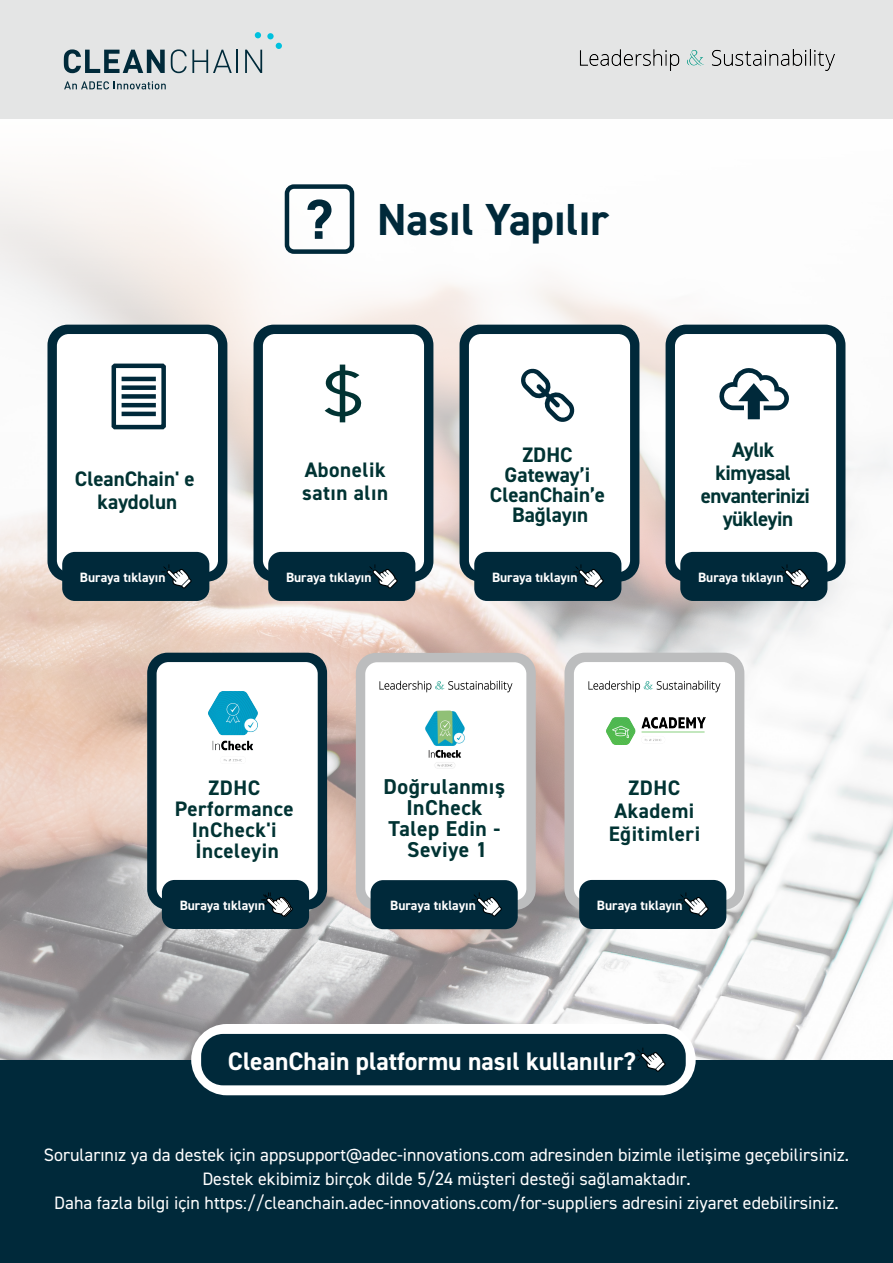
<style>
.page{position:relative;width:893px;height:1263px;background:#fff}
.page>*{position:absolute;margin:0;border:0;box-sizing:border-box;transform-origin:0 0}
.t1{font:700 45px "DIN2014";color:#00293a}
.t2{font:700 25.5px "DIN2014";color:#fff}
.t3{font:700 21.6px/21px "DIN2014";letter-spacing:.025em;color:#013333;text-align:center}
.t4{font:700 21px/23.2px "DIN2014";letter-spacing:.025em;color:#013333;text-align:center}
.t5{font:700 21px/20px "DIN2014";color:#013333;text-align:center}
.t6{font:700 21px/23.2px "DIN2014";letter-spacing:-.025em;color:#013333;text-align:center}
.t7{font:18px/24px "DIN2014";color:#fff;text-align:center}
.t8{font:700 13.5px "DIN2014";color:#fff}
</style>
<div class="page">
<img style="left:0;top:799px;width:893px;height:262px">
<div style="left:0;top:1061px;width:893px;height:202px;background:#00293a"></div>
<svg style="left:0;top:183px;width:893px;height:616px"></svg>
<svg style="left:307px;top:199px;width:24px;height:40px"></svg>
<div style="left:285px;top:184px;width:69px;height:70px;border:4px solid #00293a;border-radius:7px"></div>
<div style="left:191px;top:1024px;width:505px;height:71px;background:#fff;border-radius:36px"></div>
<div style="left:201px;top:1034px;width:485px;height:51px;background:#00293a;border-radius:22px"></div>
<div style="left:47px;top:325px;width:180px;height:257px;background:#00293a;border-radius:20px"></div>
<div style="left:57px;top:334px;width:161px;height:238px;background:#fff;border-radius:12px"></div>
<svg style="left:111px;top:363px;width:55px;height:67px"></svg>
<hr style="left:122px;top:412px;width:34px;height:4px;background:#00293a">
<hr style="left:122px;top:403px;width:34px;height:4px;background:#00293a">
<div style="left:122px;top:394px;width:34px;height:5px;background:#00293a"></div>
<div style="left:122px;top:385px;width:34px;height:5px;background:#00293a"></div>
<hr style="left:122px;top:377px;width:34px;height:4px;background:#00293a">
<div style="left:62px;top:552px;width:147px;height:49px;background:#00293a;border-radius:13px"></div>
<div style="left:254px;top:325px;width:179px;height:257px;background:#00293a;border-radius:20px"></div>
<div style="left:263px;top:334px;width:161px;height:238px;background:#fff;border-radius:12px"></div>
<div style="left:268px;top:552px;width:147px;height:49px;background:#00293a;border-radius:13px"></div>
<svg style="left:367px;top:564px;width:31px;height:25px"></svg>
<svg style="left:161px;top:564px;width:31px;height:25px"></svg>
<div style="left:460px;top:325px;width:179px;height:257px;background:#00293a;border-radius:20px"></div>
<div style="left:469px;top:334px;width:161px;height:238px;background:#fff;border-radius:12px"></div>
<div style="left:474px;top:552px;width:147px;height:49px;background:#00293a;border-radius:13px"></div>
<div style="left:666px;top:325px;width:179px;height:257px;background:#00293a;border-radius:20px"></div>
<div style="left:675px;top:334px;width:161px;height:238px;background:#fff;border-radius:12px"></div>
<div style="left:680px;top:552px;width:147px;height:49px;background:#00293a;border-radius:13px"></div>
<svg style="left:324px;top:365px;width:38px;height:57px"></svg>
<svg style="left:719px;top:368px;width:70px;height:51px"></svg>
<svg style="left:521px;top:368px;width:54px;height:54px"></svg>
<svg style="left:635px;top:1047px;width:31px;height:25px"></svg>
<svg style="left:573px;top:564px;width:31px;height:25px"></svg>
<svg style="left:779px;top:564px;width:31px;height:25px"></svg>
<div style="left:147px;top:653px;width:180px;height:257px;background:#00293a;border-radius:20px"></div>
<div style="left:157px;top:662px;width:161px;height:238px;background:#fff;border-radius:12px"></div>
<div style="left:162px;top:880px;width:147px;height:49px;background:#00293a;border-radius:13px"></div>
<img style="left:209px;top:692px;width:49px;height:70px">
<svg style="left:261px;top:892px;width:32px;height:25px"></svg>
<div style="left:564px;top:653px;width:180px;height:257px;background:#bcbdbe;border-radius:20px"></div>
<div style="left:574px;top:662px;width:161px;height:238px;background:#fff;border-radius:12px"></div>
<div style="left:579px;top:880px;width:147px;height:49px;background:#00293a;border-radius:13px"></div>
<img style="left:606px;top:718px;width:99px;height:26px">
<svg style="left:678px;top:892px;width:31px;height:25px"></svg>
<img style="left:588px;top:680px;width:133px;height:13px">
<div style="left:356px;top:653px;width:180px;height:257px;background:#bcbdbe;border-radius:20px"></div>
<div style="left:365px;top:662px;width:161px;height:238px;background:#fff;border-radius:12px"></div>
<div style="left:371px;top:880px;width:147px;height:49px;background:#00293a;border-radius:13px"></div>
<svg style="left:472px;top:892px;width:30px;height:25px"></svg>
<img style="left:425px;top:711px;width:40px;height:56px">
<img style="left:379px;top:680px;width:134px;height:13px">
<div style="left:0;top:0;width:893px;height:119px;background:#e4e5e5"></div>
<img style="left:579px;top:49px;width:256px;height:22px">
<svg style="left:64px;top:49px;width:101px;height:24px"></svg>
<svg style="left:171px;top:49px;width:67px;height:24px"></svg>
<svg style="left:245px;top:50px;width:17px;height:23px"></svg>
<svg style="left:255px;top:32px;width:6px;height:6px"></svg>
<div style="left:267px;top:33px;width:7px;height:6px;background:#00c1de;border-radius:50%"></div>
<svg style="left:276px;top:45px;width:6px;height:4px"></svg>
<svg style="left:66px;top:81px;width:100px;height:8px"></svg>
<h1 class="t1" style="left:377px;top:190px;width:233px">Nasıl Yapılır</h1>
<p class="t5" style="left:75px;top:466px;width:121px;line-height:23.2px">CleanChain' e kaydolun</p>
<p class="t4" style="left:302px;top:458px;width:88px;text-align:left">Abonelik satın alın</p>
<p class="t8" style="left:80px;top:568px;width:87px">Buraya tıklayın</p>
<p class="t8" style="left:286px;top:568px;width:87px">Buraya tıklayın</p>
<p class="t5" style="left:490px;top:445px;width:117px">ZDHC<br>Gateway’i<br>CleanChain’e<br>Bağlayın</p>
<p class="t6" style="left:701px;top:438px;width:111px">Aylık kimyasal envanterinizi yükleyin</p>
<p class="t8" style="left:492px;top:568px;width:87px">Buraya tıklayın</p>
<p class="t8" style="left:698px;top:568px;width:87px">Buraya tıklayın</p>
<p class="t4" style="left:175px;top:777px;width:120px;line-height:21px">ZDHC<br>Performance<br>InCheck'i<br>İnceleyin</p>
<p class="t8" style="left:180px;top:896px;width:87px">Buraya tıklayın</p>
<p class="t3" style="left:384px;top:776px;width:123px">Doğrulanmış<br>InCheck<br>Talep Edin -<br>Seviye 1</p>
<p class="t8" style="left:390px;top:896px;width:87px">Buraya tıklayın</p>
<p class="t4" style="left:609px;top:776px;width:93px">ZDHC<br>Akademi<br>Eğitimleri</p>
<p class="t8" style="left:597px;top:896px;width:87px">Buraya tıklayın</p>
<h2 class="t2" style="left:228px;top:1044px;width:410px">CleanChain platformu nasıl kullanılır?</h2>
<p class="t7" style="left:44px;top:1142px;width:807px">Sorularınız ya da destek için appsupport@adec-innovations.com adresinden bizimle iletişime geçebilirsiniz.<br>Destek ekibimiz birçok dilde 5/24 müşteri desteği sağlamaktadır.<br>Daha fazla bilgi için https://cleanchain.adec-innovations.com/for-suppliers adresini ziyaret edebilirsiniz.</p>
</div>
